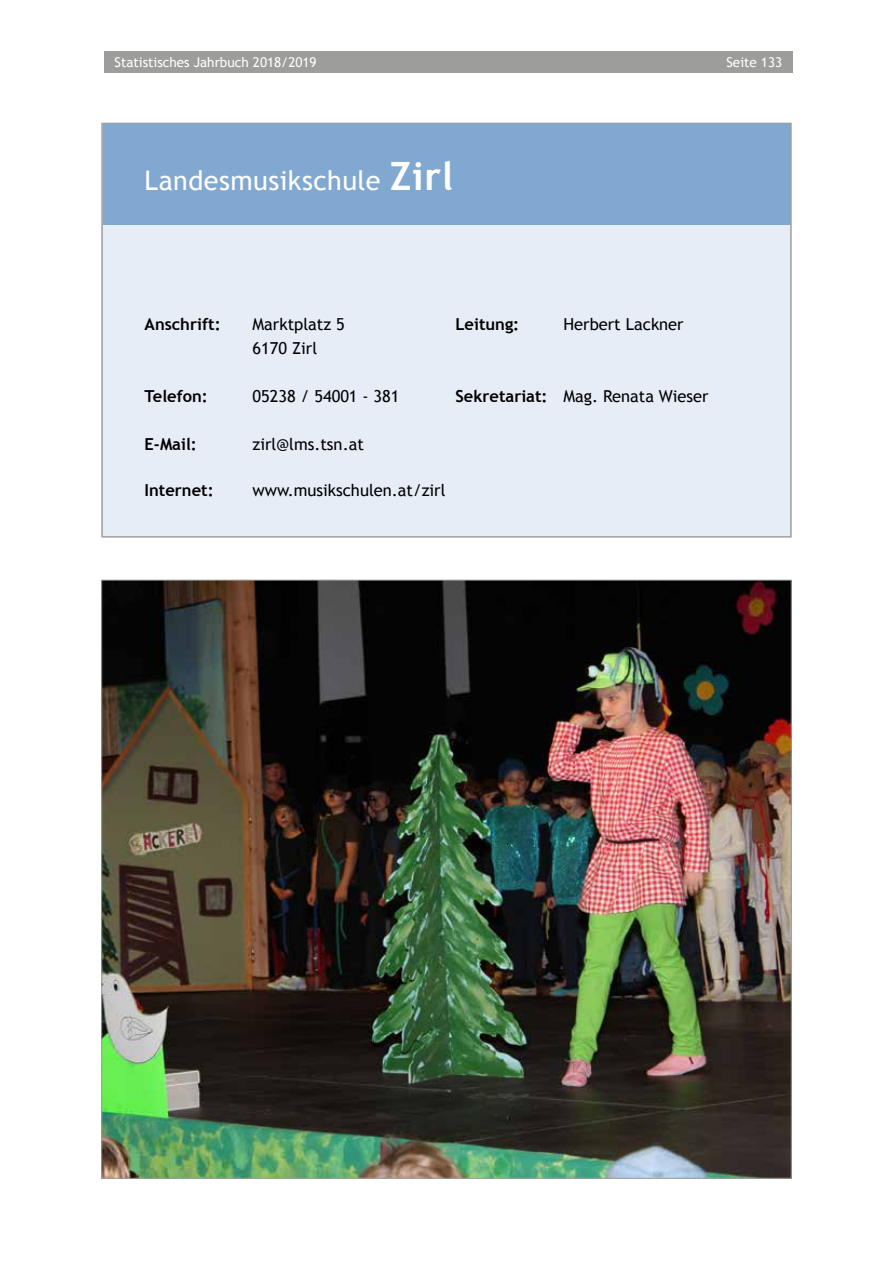
<style>
.page{position:relative;width:893px;height:1263px;background:#fff}
.page>*{position:absolute;margin:0;border:0;box-sizing:border-box;transform-origin:0 0}
.t1{font:27px "Trebuchet MS";letter-spacing:.015em;color:#fff}
.t2{font:16.5px/24px "Trebuchet MS";color:#000}
.t3{font:700 16.5px "Trebuchet MS";color:#000}
.t4{font:13.5px "Trebuchet MS";color:#fff}
.s1{font-weight:700;font-size:39px}
.s2{font-weight:700}
</style>
<div class="page">
<div style="left:104px;top:51px;width:689px;height:21px;background:#9d9d9c"></div>
<div style="left:102px;top:123px;width:689px;height:414px;background:#e6edf7"></div>
<div style="left:103px;top:124px;width:688px;height:101px;background:#81a8d1"></div>
<img style="left:103px;top:582px;width:687px;height:595px">
<p class="t4" style="left:115px;top:54px;width:204px">Statistisches Jahrbuch 2018/2019</p>
<p class="t4" style="left:726px;top:54px;width:57px">Seite 133</p>
<h1 class="t1" style="left:145px;top:165px;width:310px">Landesmusikschule <span class="s1">Zirl</span></h1>
<p class="t3" style="left:145px;top:314px;width:78px">Anschrift:</p>
<p class="t2" style="left:253px;top:312px;width:94px">Marktplatz 5<br>6170 Zirl</p>
<p class="t3" style="left:145px;top:386px;width:65px">Telefon:</p>
<p class="t2" style="left:253px;top:384px;width:148px">05238 / 54001 - 381</p>
<p class="t3" style="left:145px;top:434px;width:54px">E-Mail:</p>
<p class="t2" style="left:253px;top:432px;width:113px">zirl@lms.tsn.at</p>
<p class="t3" style="left:455px;top:314px;width:65px">Leitung:</p>
<p class="t2" style="left:563px;top:312px;width:122px">Herbert Lackner</p>
<p class="t2" style="left:455px;top:384px;width:255px"><span class="s2">Sekretariat:</span> Mag. Renata Wieser</p>
<p class="t3" style="left:145px;top:480px;width:71px">Internet:</p>
<p class="t2" style="left:253px;top:479px;width:195px">www.musikschulen.at/zirl</p>
</div>
